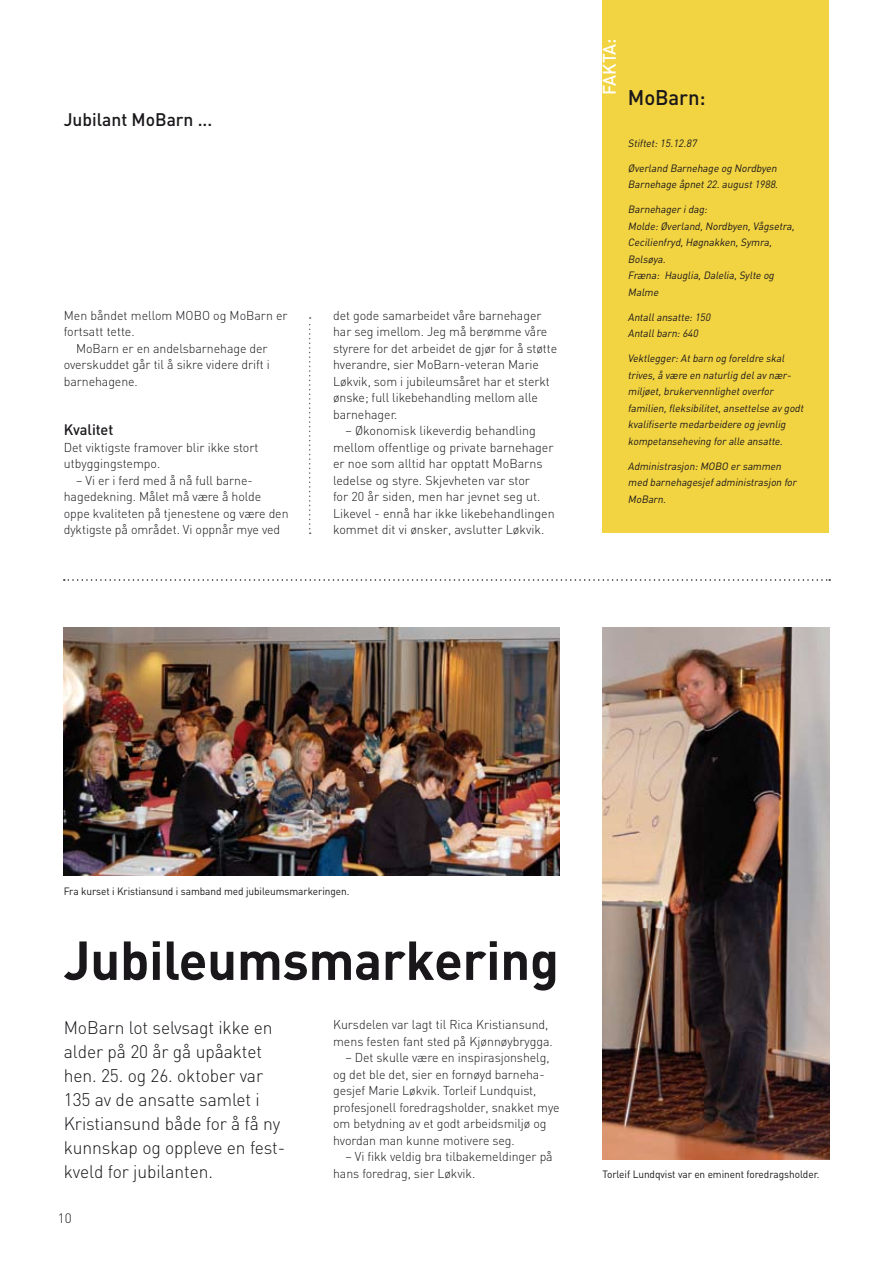
<style>
.page{position:relative;width:893px;height:1263px;background:#fff}
.page>*{position:absolute;margin:0;border:0;box-sizing:border-box;transform-origin:0 0}
.t1{font:700 54px "DIN";letter-spacing:-.005em;color:#1a171b}
.t2{font:500 21px "DIN";color:#1a171b}
.t3{font:300 18px/24px "DIN";letter-spacing:-.005em;color:#1a171b}
.t4{font:500 18px "DIN";color:#1a171b}
.t5{font:500 18px "DIN";color:#fff}
.t6{font:500 15px "DIN";color:#1a171b}
.t7{font:300 13.5px "DIN";color:#1a171b}
.t8{font:300 12.75px/16.5px "DIN";letter-spacing:-.005em;color:#1a171b}
.t9{font:italic 10.5px/16.5px "DIN";letter-spacing:-.005em;color:#1a171b;scale:.96 1}
.t10{font:10.5px "DIN";letter-spacing:-.005em;color:#1a171b;scale:.96 1}
</style>
<div class="page">
<img style="left:602px;top:627px;width:227px;height:533px">
<img style="left:64px;top:627px;width:496px;height:248px">
<div style="left:602px;top:0;width:227px;height:533px;background:#f2d341"></div>
<svg style="left:309px;top:317px;width:2px;height:217px"></svg>
<svg style="left:64px;top:579px;width:766px;height:2px"></svg>
<h3 class="t4" style="left:64px;top:108px;width:150px">Jubilant MoBarn ...</h3>
<p class="t8" style="left:64px;top:307px;width:225px">Men båndet mellom MOBO og MoBarn er</p>
<p class="t8" style="left:64px;top:323px;width:72px">fortsatt tette.</p>
<p class="t8" style="left:76px;top:340px;width:193px">MoBarn er en andelsbarnehage der</p>
<p class="t8" style="left:64px;top:356px;width:208px">overskuddet går til å sikre videre drift i</p>
<p class="t8" style="left:64px;top:373px;width:76px">barnehagene.</p>
<p class="t6" style="left:64px;top:420px;width:51px">Kvalitet</p>
<p class="t8" style="left:64px;top:439px;width:196px">Det viktigste framover blir ikke stort utbyggingstempo.</p>
<p class="t8" style="left:64px;top:472px;width:226px;text-indent:12px">– Vi er i ferd med å nå full barne&shy;hagedekning. Målet må være å holde oppe kvaliteten på tjenestene og være den dyktigste på området. Vi oppnår mye ved</p>
<p class="t8" style="left:333px;top:307px;width:226px">det gode samarbeidet våre barnehager har seg imellom. Jeg må berømme våre styrere for det arbeidet de gjør for å støtte hverandre, sier MoBarn-veteran Marie Løkvik, som i jubileumsåret har et sterkt ønske; full likebehandling mellom alle barnehager.</p>
<p class="t8" style="left:333px;top:422px;width:223px;text-indent:12px">– Økonomisk likeverdig behandling mellom offentlige og private barnehager er noe som alltid har opptatt MoBarns ledelse og styre. Skjevheten var stor<br>for 20 år siden, men har jevnet seg ut.<br>Likevel - ennå har ikke likebehandlingen kommet dit vi ønsker, avslutter Løkvik.</p>
<h3 class="t5" style="left:598px;top:95px;width:58px;rotate:-90deg">FAKTA:</h3>
<h2 class="t2" style="left:628px;top:84px;width:79px">MoBarn:</h2>
<p class="t9" style="left:628px;top:135px;width:75px">Stiftet:15.12.87</p>
<p class="t9" style="left:628px;top:160px;width:160px">Øverland Barnehage og Nordbyen<br>Barnehage åpnet22.august1988.</p>
<p class="t9" style="left:628px;top:201px;width:177px">Barnehageridag:<br>Molde:Øverland,Nordbyen,Vågsetra,<br>Cecilienfryd,Høgnakken,Symra,<br>Bolsøya.<br>Fræna: Hauglia,Dalelia,Sylte og<br>Malme</p>
<p class="t9" style="left:628px;top:309px;width:90px">Antallansatte:150<br>Antallbarn:640</p>
<p class="t9" style="left:628px;top:350px;width:187px">Vektlegger:Atbarn og foreldre skal trives,å være en naturlig delav nær&shy;miljøet,brukervennlighetoverfor familien,fleksibilitet,ansettelse av godt kvalifiserte medarbeidere og jevnlig kompetanseheving foralle ansatte.</p>
<p class="t9" style="left:628px;top:458px;width:179px">Administrasjon:MOBO ersammen med barnehagesjefadministrasjon for<br>MoBarn.</p>
<p class="t10" style="left:64px;top:884px;width:299px">Fra kurset i Kristiansund i samband med jubileumsmarkeringen.</p>
<h1 class="t1" style="left:64px;top:925px;width:497px">Jubileumsmarkering</h1>
<h3 class="t3" style="left:64px;top:1015px;width:223px">MoBarn lot selvsagt ikke en alder på 20 år gå upåaktet hen. 25. og 26. oktober var<br>135 av de ansatte samlet i<br>Kristiansund både for å få ny kunnskap og oppleve en fest&shy;kveld for jubilanten.</h3>
<p class="t7" style="left:58px;top:1210px;width:15px">10</p>
<p class="t8" style="left:333px;top:1016px;width:221px">Kursdelen var lagt til Rica Kristiansund, mens festen fant sted på Kjønnøybrygga.</p>
<p class="t8" style="left:333px;top:1049px;width:228px;text-indent:12px">– Det skulle være en inspirasjonshelg, og det ble det, sier en fornøyd barneha&shy;gesjef Marie Løkvik. Torleif Lundquist, profesjonell foredragsholder, snakket mye om betydning av et godt arbeidsmiljø og hvordan man kunne motivere seg.</p>
<p class="t8" style="left:333px;top:1148px;width:221px;text-indent:12px">– Vi fikk veldig bra tilbakemeldinger på hans foredrag, sier Løkvik.</p>
<p class="t10" style="left:602px;top:1168px;width:228px">Torleif Lundqvist var en eminent foredragsholder.</p>
</div>
